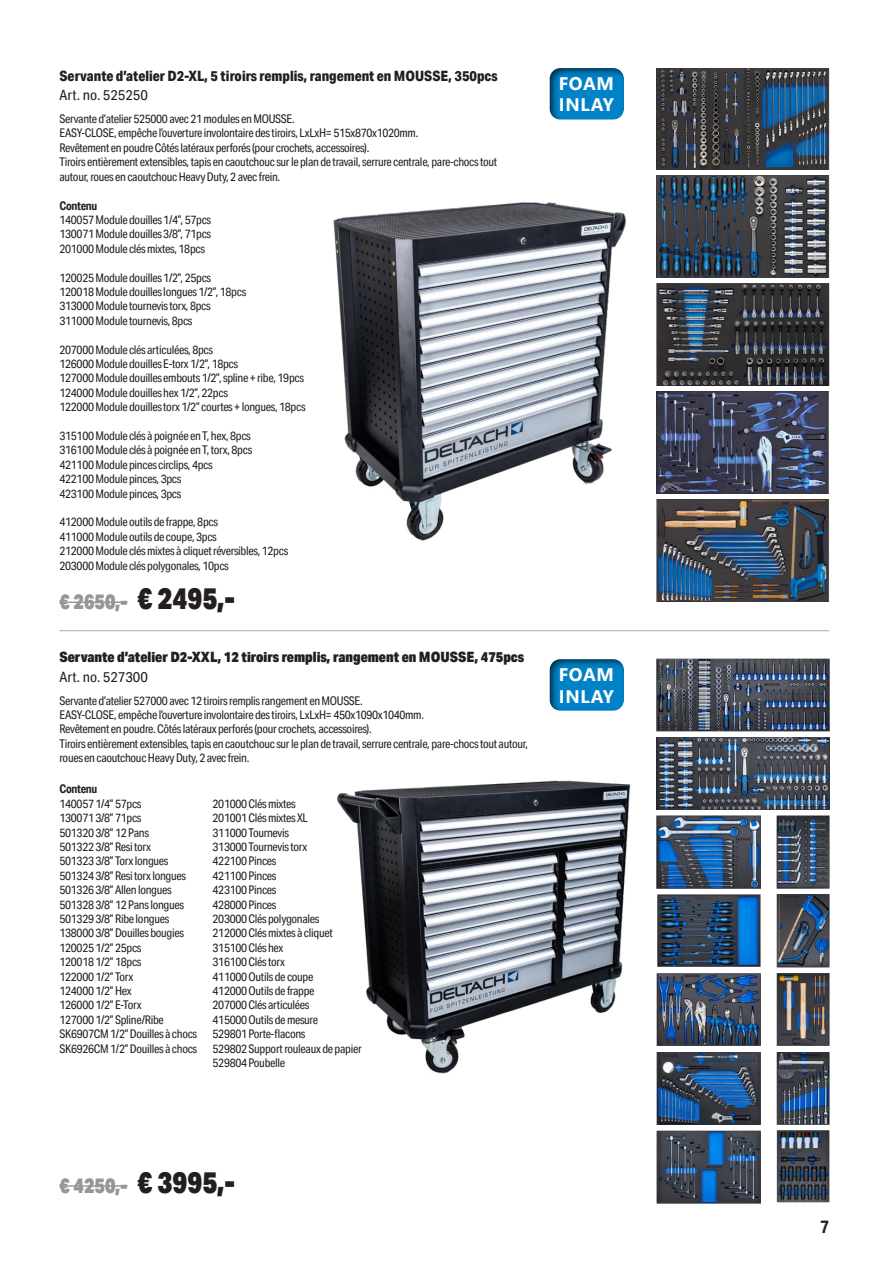
<style>
.page{position:relative;width:893px;height:1263px;background:#fff}
.page>*{position:absolute;margin:0;border:0;box-sizing:border-box;transform-origin:0 0}
.t1{font:900 21px "Aktiv Grotesk Cd";color:#969698}
.t2{font:700 18.15px/21.9px "Segoe UI";letter-spacing:.035em;color:#fff}
.t3{font:700 18px "Aktiv Grotesk Cd";color:#241f1f}
.t4{font:900 14.25px "Aktiv Grotesk Cd";color:#241f1f;scale:1.05 1}
.t5{font:800 14.25px "Aktiv Grotesk Cd";color:#241f1f;scale:1.05 1}
.t6{font:14.25px "Aktiv Grotesk Cd";color:#241f1f;scale:1.05 1}
.t7{font:12px/14.4px "Aktiv Grotesk Cd";letter-spacing:-.025em;color:#241f1f}
.t8{font:700 12px "Aktiv Grotesk Cd";letter-spacing:-.025em;color:#241f1f}
.s1{font-size:30px;color:#241f1f}
</style>
<div class="page">
<img style="left:333px;top:202px;width:294px;height:339px">
<hr style="left:60px;top:630px;width:769px;height:1px;background:#aaaaac">
<hr style="left:60px;top:1185px;width:68px;height:2px;background:#969698">
<hr style="left:60px;top:601px;width:68px;height:2px;background:#969698">
<img style="left:337px;top:780px;width:294px;height:294px">
<img style="left:657px;top:658px;width:172px;height:73px">
<img style="left:657px;top:737px;width:172px;height:73px">
<img style="left:657px;top:816px;width:104px;height:72px">
<img style="left:657px;top:894px;width:104px;height:73px">
<img style="left:657px;top:973px;width:104px;height:73px">
<img style="left:657px;top:1052px;width:104px;height:72px">
<img style="left:657px;top:1131px;width:104px;height:72px">
<img style="left:776px;top:816px;width:53px;height:72px">
<img style="left:776px;top:894px;width:53px;height:73px">
<img style="left:776px;top:973px;width:53px;height:73px">
<img style="left:776px;top:1052px;width:53px;height:73px">
<img style="left:776px;top:1131px;width:53px;height:72px">
<div style="left:547px;top:656px;width:108px;height:55px;background:#241f1f;opacity:.75"></div>
<div style="left:547px;top:65px;width:108px;height:55px;background:#241f1f;opacity:.75"></div>
<img style="left:657px;top:68px;width:172px;height:102px">
<img style="left:657px;top:176px;width:172px;height:102px">
<img style="left:657px;top:284px;width:172px;height:102px">
<img style="left:657px;top:392px;width:172px;height:101px">
<img style="left:657px;top:500px;width:172px;height:101px">
<p class="t5" style="left:60px;top:67px;width:419px">Servante d’atelier D2-XL, 5 tiroirs remplis, rangement en MOUSSE, 350pcs</p>
<p class="t6" style="left:60px;top:87px;width:86px">Art. no. 525250</p>
<p class="t7" style="left:60px;top:111px;width:439px">Servante d’atelier 525000 avec 21 modules en MOUSSE.<br>EASY-CLOSE, empêche l’ouverture involontaire des tiroirs, LxLxH= 515x870x1020mm.<br>Revêtement en poudre Côtés latéraux perforés (pour crochets, accessoires).<br>Tiroirs entièrement extensibles, tapis en caoutchouc sur le plan de travail, serrure centrale, pare-chocs tout autour, roues en caoutchouc Heavy Duty, 2 avec frein.</p>
<p class="t8" style="left:60px;top:198px;width:39px">Contenu</p>
<p class="t7" style="left:60px;top:212px;width:153px;text-align:justify">140057 Module douilles 1/4”, 57pcs 130071 Module douilles 3/8”, 71pcs 201000 Module clés mixtes, 18pcs</p>
<p class="t7" style="left:60px;top:270px;width:188px">120025 Module douilles 1/2”, 25pcs 120018 Module douilles longues 1/2”, 18pcs 313000 Module tournevis torx, 8pcs 311000 Module tournevis, 8pcs</p>
<p class="t7" style="left:60px;top:342px;width:247px">207000 Module clés articulées, 8pcs<br>126000 Module douilles E-torx 1/2”, 18pcs<br>127000 Module douilles embouts 1/2”, spline + ribe, 19pcs 124000 Module douilles hex 1/2”, 22pcs<br>122000 Module douilles torx 1/2” courtes + longues, 18pcs</p>
<p class="t7" style="left:60px;top:428px;width:194px">315100 Module clés à poignée en T, hex, 8pcs 316100 Module clés à poignée en T, torx, 8pcs 421100 Module pinces circlips, 4pcs<br>422100 Module pinces, 3pcs<br>423100 Module pinces, 3pcs</p>
<p class="t7" style="left:60px;top:515px;width:230px">412000 Module outils de frappe, 8pcs<br>411000 Module outils de coupe, 3pcs<br>212000 Module clés mixtes à cliquet réversibles, 12pcs 203000 Module clés polygonales, 10pcs</p>
<h1 class="t1" style="left:60px;top:588px;width:177px">€ 2650,- <span class="s1">€ 2495,-</span></h1>
<p class="t4" style="left:60px;top:648px;width:444px">Servante d’atelier D2-XXL, 12 tiroirs remplis, rangement en MOUSSE, 475pcs</p>
<p class="t6" style="left:60px;top:668px;width:86px">Art. no. 527300</p>
<p class="t7" style="left:60px;top:693px;width:470px">Servante d’atelier 527000 avec 12 tiroirs remplis rangement en MOUSSE.<br>EASY-CLOSE, empêche l’ouverture involontaire des tiroirs, LxLxH= 450x1090x1040mm.<br>Revêtement en poudre. Côtés latéraux perforés (pour crochets, accessoires).<br>Tiroirs entièrement extensibles, tapis en caoutchouc sur le plan de travail, serrure centrale, pare-chocs tout autour, roues en caoutchouc Heavy Duty, 2 avec frein.</p>
<p class="t8" style="left:60px;top:782px;width:39px">Contenu</p>
<p class="t7" style="left:60px;top:796px;width:139px">140057 1/4” 57pcs<br>130071 3/8” 71pcs<br>501320 3/8” 12 Pans<br>501322 3/8” Resi torx<br>501323 3/8” Torx longues<br>501324 3/8” Resi torx longues<br>501326 3/8” Allen longues<br>501328 3/8” 12 Pans longues<br>501329 3/8” Ribe longues<br>138000 3/8” Douilles bougies<br>120025 1/2” 25pcs<br>120018 1/2” 18pcs<br>122000 1/2” Torx<br>124000 1/2” Hex<br>126000 1/2” E-Torx<br>127000 1/2” Spline/Ribe<br>SK6907CM 1/2” Douilles à chocs<br>SK6926CM 1/2” Douilles à chocs</p>
<p class="t7" style="left:213px;top:796px;width:151px">201000 Clés mixtes<br>201001 Clés mixtes XL<br>311000 Tournevis<br>313000 Tournevis torx<br>422100 Pinces<br>421100 Pinces<br>423100 Pinces<br>428000 Pinces<br>203000 Clés polygonales<br>212000 Clés mixtes à cliquet<br>315100 Clés hex<br>316100 Clés torx<br>411000 Outils de coupe<br>412000 Outils de frappe<br>207000 Clés articulées<br>415000 Outils de mesure<br>529801 Porte-flacons<br>529802 Support rouleaux de papier<br>529804 Poubelle</p>
<h2 class="t2" style="left:559px;top:71px;width:57px">FOAM<br>INLAY</h2>
<h2 class="t2" style="left:559px;top:662px;width:57px">FOAM<br>INLAY</h2>
<h1 class="t1" style="left:60px;top:1172px;width:177px">€ 4250,- <span class="s1">€ 3995,-</span></h1>
<h3 class="t3" style="left:820px;top:1216px;width:10px">7</h3>
</div>
